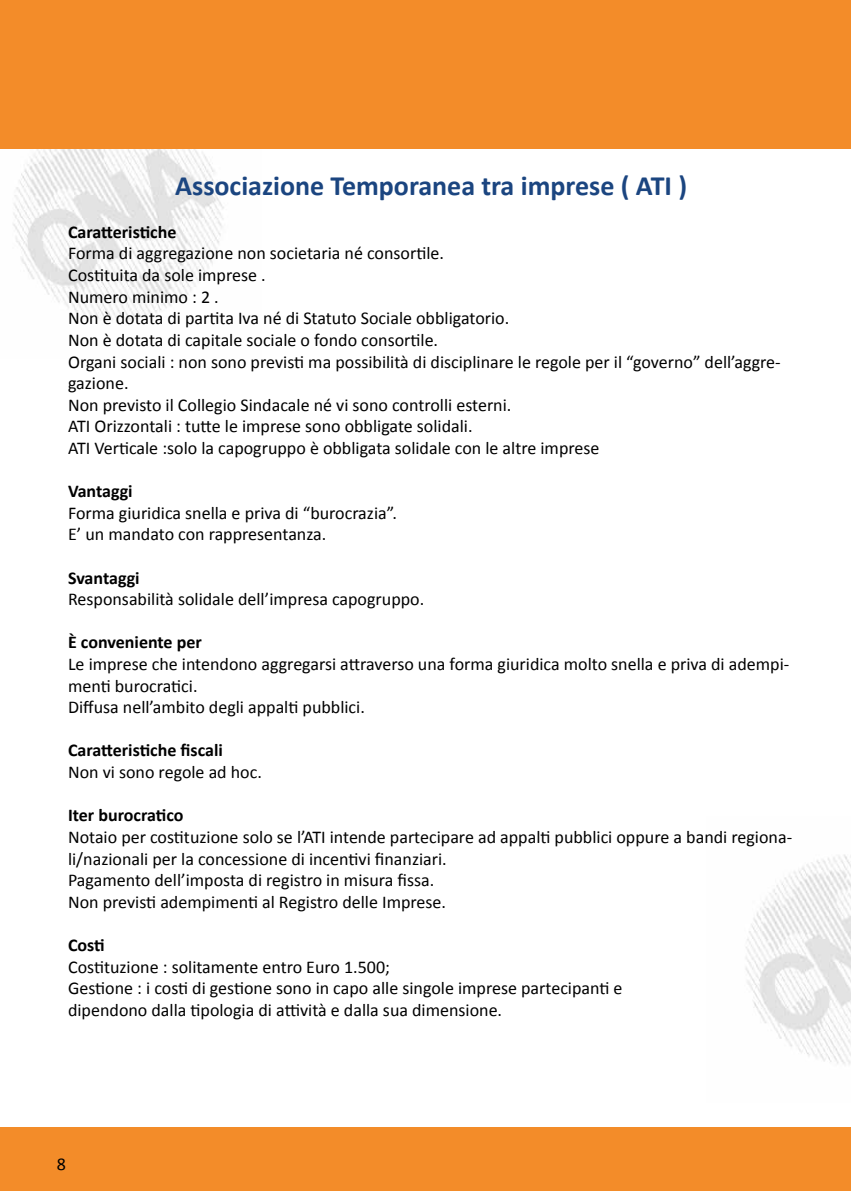
<style>
.page{position:relative;width:851px;height:1191px;background:#fff}
.page>*{position:absolute;margin:0;border:0;box-sizing:border-box;transform-origin:0 0}
.t1{font:700 28px "Calibri";color:#1b4580}
.t2{font:18px/21.6px "Calibri";color:#000}
.t3{font:700 18px "Calibri";letter-spacing:-.005em;color:#000}
</style>
<div class="page">
<div style="left:0;top:1127px;width:850px;height:64px;background:#f38c29"></div>
<img style="left:0;top:148px;width:261px;height:173px">
<img style="left:745px;top:854px;width:105px;height:210px">
<div style="left:0;top:0;width:850px;height:148px;background:#f38c29"></div>
<h1 class="t1" style="left:175px;top:167px;width:513px">Associazione Temporanea tra imprese ( ATI )</h1>
<p class="t3" style="left:68px;top:220px;width:110px">Caratteristiche</p>
<p class="t2" style="left:68px;top:243px;width:714px">Forma di aggregazione non societaria né consortile.<br>Costituita da sole imprese .<br>Numero minimo : 2 .<br>Non è dotata di partita Iva né di Statuto Sociale obbligatorio.<br>Non è dotata di capitale sociale o fondo consortile.<br>Organi sociali : non sono previsti ma possibilità di disciplinare le regole per il “governo” dell’aggre&shy;gazione.<br>Non previsto il Collegio Sindacale né vi sono controlli esterni.<br>ATI Orizzontali : tutte le imprese sono obbligate solidali.<br>ATI Verticale :solo la capogruppo è obbligata solidale con le altre imprese</p>
<p class="t3" style="left:68px;top:480px;width:66px">Vantaggi</p>
<p class="t2" style="left:68px;top:502px;width:330px">Forma giuridica snella e priva di “burocrazia”.<br>E’ un mandato con rappresentanza.</p>
<p class="t3" style="left:68px;top:566px;width:73px">Svantaggi</p>
<p class="t2" style="left:68px;top:588px;width:357px">Responsabilità solidale dell’impresa capogruppo.</p>
<p class="t3" style="left:68px;top:631px;width:135px">È conveniente per</p>
<p class="t2" style="left:68px;top:653px;width:722px">Le imprese che intendono aggregarsi attraverso una forma giuridica molto snella e priva di adempi&shy;menti burocratici.<br>Diffusa nell’ambito degli appalti pubblici.</p>
<p class="t3" style="left:68px;top:739px;width:156px">Caratteristiche fiscali</p>
<p class="t2" style="left:68px;top:761px;width:195px">Non vi sono regole ad hoc.</p>
<p class="t3" style="left:68px;top:804px;width:117px">Iter burocratico</p>
<p class="t2" style="left:68px;top:826px;width:725px">Notaio per costituzione solo se l’ATI intende partecipare ad appalti pubblici oppure a bandi regiona&shy;li/nazionali per la concessione di incentivi finanziari.<br>Pagamento dell’imposta di registro in misura fissa.<br>Non previsti adempimenti al Registro delle Imprese.</p>
<p class="t3" style="left:68px;top:933px;width:38px">Costi</p>
<p class="t2" style="left:68px;top:955px;width:556px">Costituzione : solitamente entro Euro 1.500;<br>Gestione : i costi di gestione sono in capo alle singole imprese partecipanti e dipendono dalla tipologia di attività e dalla sua dimensione.</p>
<p class="t2" style="left:57px;top:1153px;width:11px">8</p>
</div>
